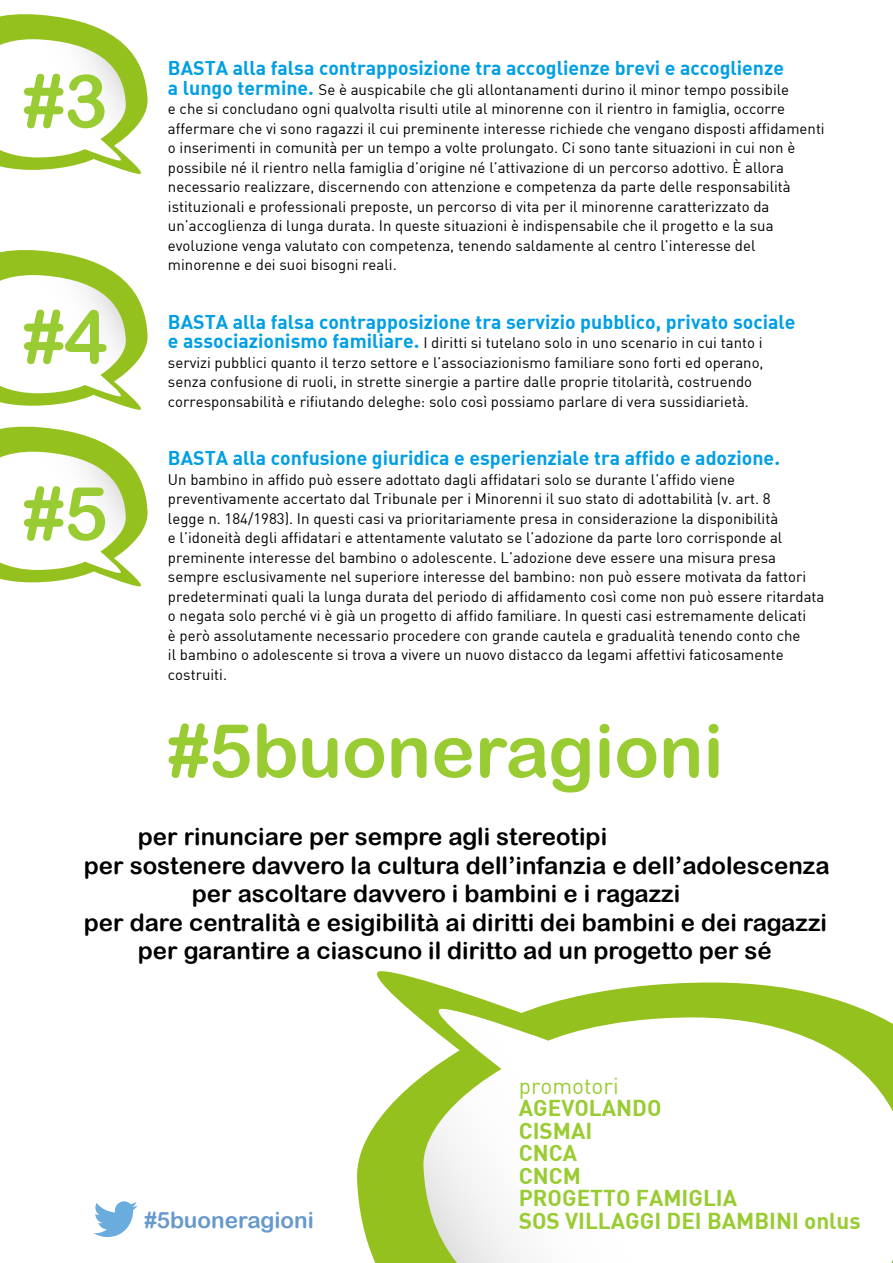
<style>
.page{position:relative;width:893px;height:1263px;background:#fff}
.page>*{position:absolute;margin:0;border:0;box-sizing:border-box;transform-origin:0 0}
.t1{font:73.8px "Arial Rounded MT Bold";color:#9c3}
.t2{font:24px "Arial Rounded MT Bold";color:#000}
.t3{font:22.5px/22.5px "DIN Bold";color:#9c3}
.t4{font:22.5px "Arial Rounded MT Bold";color:#69c}
.t5{font:22.5px "DIN";color:#9c3}
.t6{font:19.5px "DIN Bold Alternate";color:#009fe3}
.t7{font:15px/19.5px "DIN";color:#000}
.s1{font-family:"DIN Bold Alternate";font-size:19.5px;color:#009fe3}
</style>
<div class="page">
<svg style="left:0;top:14px;width:148px;height:160px"></svg>
<svg style="left:0;top:250px;width:148px;height:160px"></svg>
<svg style="left:0;top:427px;width:148px;height:160px"></svg>
<svg style="left:94px;top:1201px;width:44px;height:36px"></svg>
<svg style="left:357px;top:971px;width:505px;height:292px"></svg>
<svg style="left:421px;top:1009px;width:472px;height:254px"></svg>
<h1 class="t1" style="left:23px;top:58px;width:86px">#3</h1>
<h1 class="t1" style="left:23px;top:293px;width:86px">#4</h1>
<h1 class="t1" style="left:23px;top:470px;width:86px">#5</h1>
<h3 class="t6" style="left:168px;top:55px;width:618px">BASTA alla falsa contrapposizione tra accoglienze brevi e accoglienze</h3>
<p class="t7" style="left:168px;top:79px;width:658px"><span class="s1">a lungo termine.</span> Se è auspicabile che gli allontanamenti durino il minor tempo possibile<br>e che si concludano ogni qualvolta risulti utile al minorenne con il rientro in famiglia, occorre affermare che vi sono ragazzi il cui preminente interesse richiede che vengano disposti affidamenti o inserimenti in comunità per un tempo a volte prolungato. Ci sono tante situazioni in cui non è possibile né il rientro nella famiglia d’origine né l’attivazione di un percorso adottivo. È allora necessario realizzare, discernendo con attenzione e competenza da parte delle responsabilità istituzionali e professionali preposte, un percorso di vita per il minorenne caratterizzato da un’accoglienza di lunga durata. In queste situazioni è indispensabile che il progetto e la sua evoluzione venga valutato con competenza, tenendo saldamente al centro l’interesse del minorenne e dei suoi bisogni reali.</p>
<h3 class="t6" style="left:168px;top:309px;width:629px">BASTA alla falsa contrapposizione tra servizio pubblico, privato sociale</h3>
<p class="t7" style="left:168px;top:333px;width:597px"><span class="s1">e associazionismo familiare.</span> I diritti si tutelano solo in uno scenario in cui tanto i servizi pubblici quanto il terzo settore e l’associazionismo familiare sono forti ed operano, senza confusione di ruoli, in strette sinergie a partire dalle proprie titolarità, costruendo corresponsabilità e rifiutando deleghe: solo così possiamo parlare di vera sussidiarietà.</p>
<h3 class="t6" style="left:168px;top:445px;width:614px">BASTA alla confusione giuridica e esperienziale tra affido e adozione.</h3>
<p class="t7" style="left:168px;top:469px;width:658px">Un bambino in affido può essere adottato dagli affidatari solo se durante l’affido viene preventivamente accertato dal Tribunale per i Minorenni il suo stato di adottabilità (v. art. 8<br>legge n. 184/1983). In questi casi va prioritariamente presa in considerazione la disponibilità<br>e l’idoneità degli affidatari e attentamente valutato se l’adozione da parte loro corrisponde al preminente interesse del bambino o adolescente. L’adozione deve essere una misura presa sempre esclusivamente nel superiore interesse del bambino: non può essere motivata da fattori predeterminati quali la lunga durata del periodo di affidamento così come non può essere ritardata o negata solo perché vi è già un progetto di affido familiare. In questi casi estremamente delicati<br>è però assolutamente necessario procedere con grande cautela e gradualità tenendo conto che<br>il bambino o adolescente si trova a vivere un nuovo distacco da legami affettivi faticosamente costruiti.</p>
<h1 class="t1" style="left:168px;top:707px;width:557px">#5buoneragioni</h1>
<h2 class="t2" style="left:138px;top:823px;width:471px">per rinunciare per sempre agli stereotipi</h2>
<h2 class="t2" style="left:84px;top:851px;width:747px">per sostenere davvero la cultura dell’infanzia e dell’adolescenza</h2>
<h2 class="t2" style="left:192px;top:880px;width:490px">per ascoltare davvero i bambini e i ragazzi</h2>
<h2 class="t2" style="left:84px;top:908px;width:745px">per dare centralità e esigibilità ai diritti dei bambini e dei ragazzi</h2>
<h2 class="t2" style="left:138px;top:937px;width:635px">per garantire a ciascuno il diritto ad un progetto per sé</h2>
<h3 class="t4" style="left:144px;top:1206px;width:171px">#5buoneragioni</h3>
<h3 class="t5" style="left:519px;top:1071px;width:101px">promotori</h3>
<h3 class="t3" style="left:519px;top:1096px;width:343px">AGEVOLANDO<br>CISMAI<br>CNCA<br>CNCM<br>PROGETTO FAMIGLIA<br>SOS VILLAGGI DEI BAMBINI onlus</h3>
</div>
